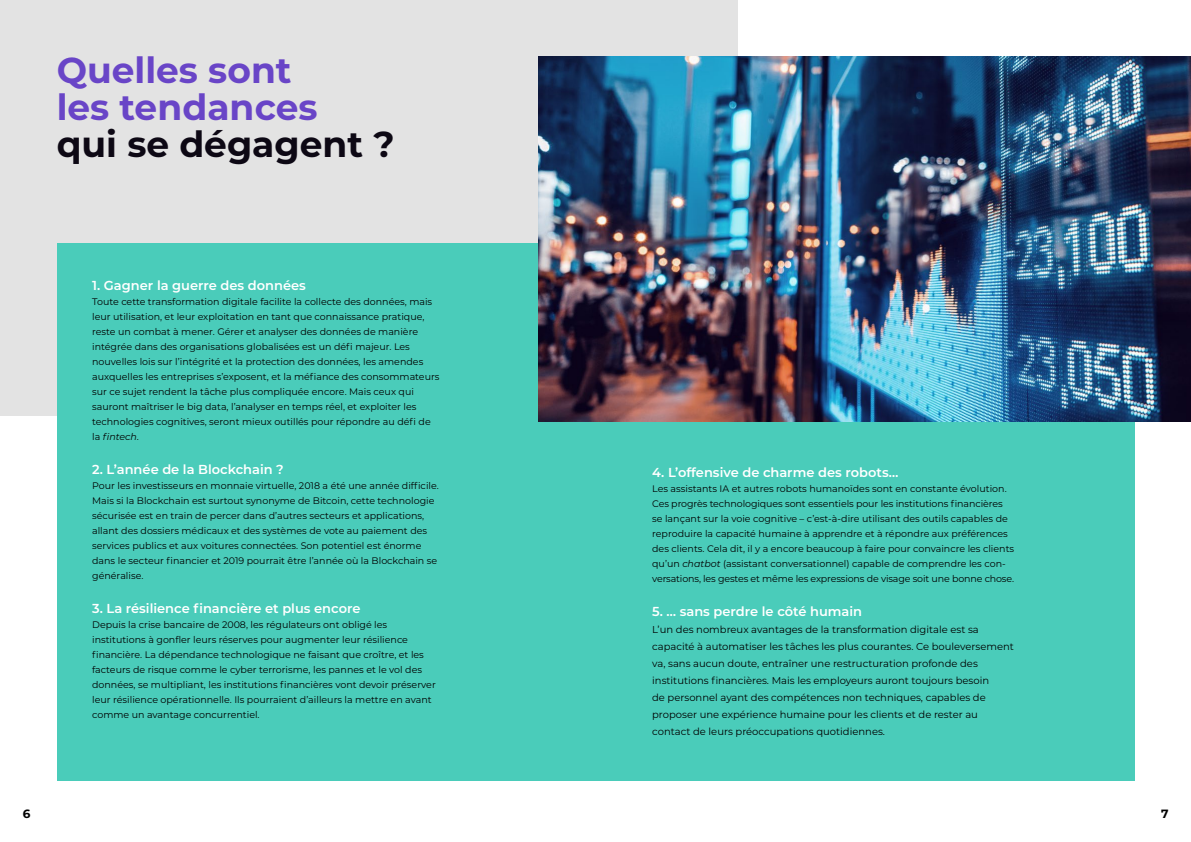
<style>
.page{position:relative;width:1191px;height:842px;background:#fff}
.page>*{position:absolute;margin:0;border:0;box-sizing:border-box;transform-origin:0 0}
.t1{font:700 36px/37px "Montserrat";color:#6945c7}
.t2{font:700 36px "Montserrat";color:#0d0814}
.t3{font:600 13px "Montserrat";color:#fff}
.t4{font:700 12px "Montserrat";color:#000}
.t5{font:10px/17px "Montserrat";color:#000}
.t6{font:9.5px/15px "Montserrat";color:#000}
.s1{font-style:italic}
</style>
<div class="page">
<div style="left:0;top:0;width:737px;height:415px;background:#e3e3e3"></div>
<div style="left:57px;top:243px;width:1077px;height:538px;background:#4accba"></div>
<img style="left:539px;top:57px;width:652px;height:364px">
<h1 class="t1" style="left:57px;top:50px;width:262px">Quelles sont les tendances</h1>
<h1 class="t2" style="left:57px;top:118px;width:339px">qui se dégagent ?</h1>
<h2 class="t3" style="left:92px;top:277px;width:215px">1. Gagner la guerre des données</h2>
<p class="t6" style="left:92px;top:294px;width:349px">Toute cette transformation digitale facilite la collecte des données, mais leur utilisation, et leur exploitation en tant que connaissance pratique, reste un combat à mener. Gérer et analyser des données de manière intégrée dans des organisations globalisées est un défi majeur. Les nouvelles lois sur l’intégrité et la protection des données, les amendes auxquelles les entreprises s’exposent, et la méfiance des consommateurs sur ce sujet rendent la tâche plus compliquée encore. Mais ceux qui sauront maîtriser le big data, l’analyser en temps réel, et exploiter les technologies cognitives, seront mieux outillés pour répondre au défi de la <span class="s1">fintech</span>.</p>
<h2 class="t3" style="left:92px;top:461px;width:193px">2. L’année de la Blockchain ?</h2>
<p class="t6" style="left:92px;top:478px;width:347px">Pour les investisseurs en monnaie virtuelle, 2018 a été une année difficile.<br>Mais si la Blockchain est surtout synonyme de Bitcoin, cette technologie sécurisée est en train de percer dans d’autres secteurs et applications, allant des dossiers médicaux et des systèmes de vote au paiement des services publics et aux voitures connectées. Son potentiel est énorme dans le secteur financier et 2019 pourrait être l’année où la Blockchain se généralise.</p>
<h2 class="t3" style="left:92px;top:600px;width:270px">3. La résilience financière et plus encore</h2>
<p class="t6" style="left:92px;top:617px;width:345px">Depuis la crise bancaire de 2008, les régulateurs ont obligé les institutions à gonfler leurs réserves pour augmenter leur résilience financière. La dépendance technologique ne faisant que croître, et les facteurs de risque comme le cyber terrorisme, les pannes et le vol des données, se multipliant, les institutions financières vont devoir préserver leur résilience opérationnelle. Ils pourraient d’ailleurs la mettre en avant comme un avantage concurrentiel.</p>
<h2 class="t3" style="left:652px;top:463px;width:248px">4. L’offensive de charme des robots…</h2>
<p class="t6" style="left:652px;top:481px;width:363px">Les assistants IA et autres robots humanoïdes sont en constante évolution.<br>Ces progrès technologiques sont essentiels pour les institutions financières se lançant sur la voie cognitive – c’est-à-dire utilisant des outils capables de reproduire la capacité humaine à apprendre et à répondre aux préférences des clients. Cela dit, il y a encore beaucoup à faire pour convaincre les clients qu’un <span class="s1">chatbot</span> (assistant conversationnel) capable de comprendre les con&shy;versations, les gestes et même les expressions de visage soit une bonne chose.</p>
<h2 class="t3" style="left:652px;top:602px;width:211px">5. … sans perdre le côté humain</h2>
<p class="t5" style="left:652px;top:620px;width:363px">L’un des nombreux avantages de la transformation digitale est sa capacité à automatiser les tâches les plus courantes. Ce bouleversement va, sans aucun doute, entraîner une restructuration profonde des institutions financières. Mais les employeurs auront toujours besoin<br>de personnel ayant des compétences non techniques, capables de proposer une expérience humaine pour les clients et de rester au contact de leurs préoccupations quotidiennes.</p>
<p class="t4" style="left:23px;top:805px;width:9px">6</p>
<p class="t4" style="left:1161px;top:805px;width:9px">7</p>
</div>
